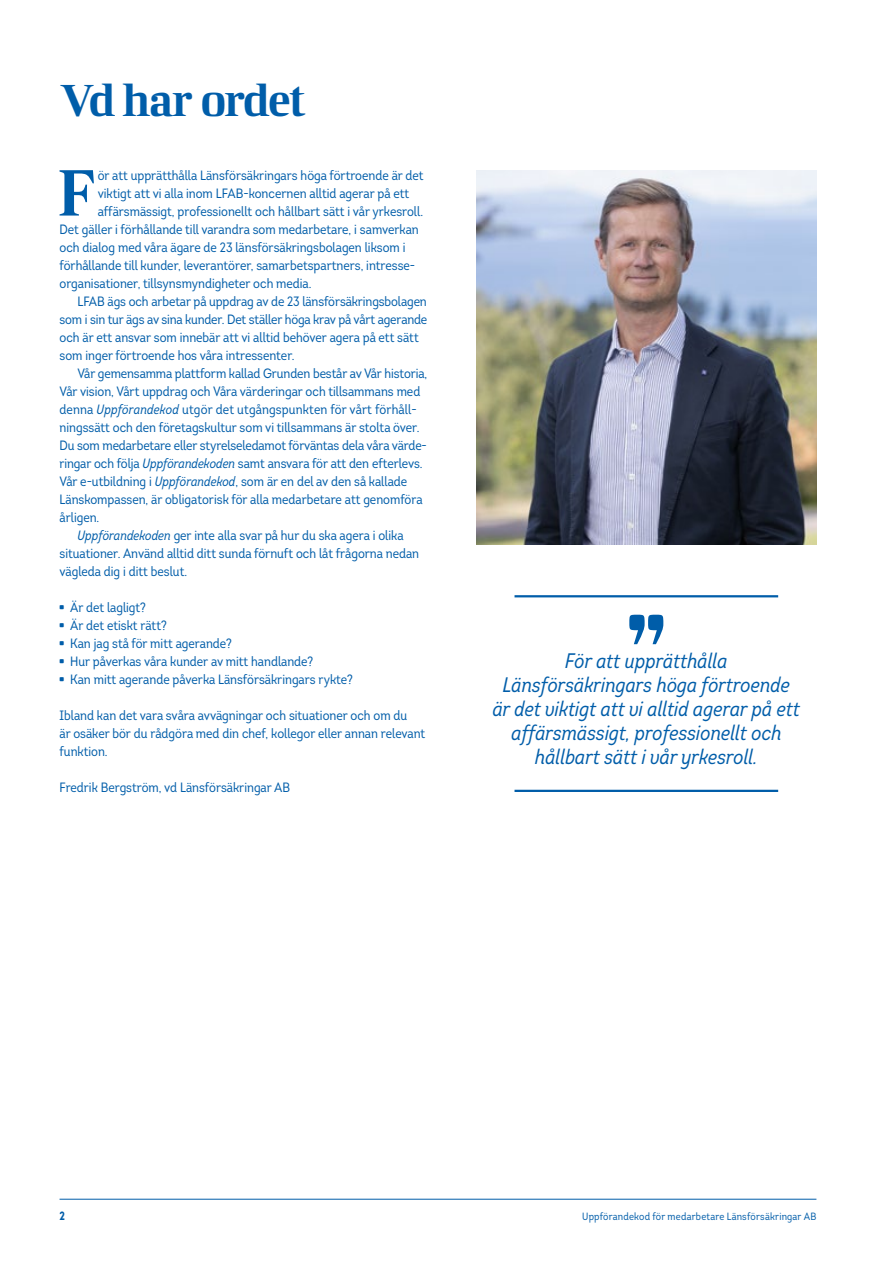
<style>
.page{position:relative;width:893px;height:1263px;background:#fff}
.page>*{position:absolute;margin:0;border:0;box-sizing:border-box;transform-origin:0 0}
.t1{font:65.7px "LF Rubrik 2";color:#005da9}
.t2{font:45px "LF Rubrik 2";letter-spacing:-.035em;color:#005da9}
.t3{font:italic 21px/24px "Intro Cond";letter-spacing:.005em;color:#005da9;text-align:center}
.t4{font:13.5px/18px "Intro Cond";color:#005da9}
.t5{font:700 12px "Intro Cond";color:#005da9}
.t6{font:10.5px "Intro Cond";letter-spacing:.02em;color:#005da9}
.s1{font-style:italic}
.s2{font-family:"LF Rubrik 2"}
</style>
<div class="page">
<img style="left:476px;top:170px;width:340px;height:374px">
<hr style="left:514px;top:595px;width:264px;height:2px;background:#005da9">
<hr style="left:514px;top:790px;width:264px;height:2px;background:#005da9">
<svg style="left:629px;top:615px;width:34px;height:29px"></svg>
<hr style="left:60px;top:1199px;width:756px;height:1px;background:#005da9">
<h2 class="t2" style="left:60px;top:73px;width:249px">Vd har ordet</h2>
<h1 class="t1" style="left:57px;top:152px;width:42px">F</h1>
<p class="t4" style="left:98px;top:166px;width:327px">ör att upprätthålla Länsförsäkringars höga förtroende är det</p>
<p class="t4" style="left:98px;top:184px;width:313px">viktigt att vi alla inom LFAB-koncernen alltid agerar på ett</p>
<p class="t4" style="left:98px;top:202px;width:327px">affärsmässigt, professionellt och hållbart sätt i vår yrkesroll.</p>
<p class="t4" style="left:60px;top:220px;width:361px">Det gäller i förhållande till varandra som medarbetare, i samverkan</p>
<p class="t4" style="left:60px;top:238px;width:347px">och dialog med våra ägare de 23 länsförsäkringsbolagen liksom i</p>
<p class="t4" style="left:60px;top:256px;width:356px">förhållande till kunder, leverantörer, samarbetspartners, intresse-</p>
<p class="t4" style="left:60px;top:274px;width:254px">organisationer, tillsynsmyndigheter och media.</p>
<p class="t4" style="left:78px;top:292px;width:351px">LFAB ägs och arbetar på uppdrag av de 23 länsförsäkringsbolagen</p>
<p class="t4" style="left:60px;top:310px;width:369px">som i sin tur ägs av sina kunder. Det ställer höga krav på vårt agerande</p>
<p class="t4" style="left:60px;top:328px;width:361px">och är ett ansvar som innebär att vi alltid behöver agera på ett sätt</p>
<p class="t4" style="left:60px;top:346px;width:236px">som inger förtroende hos våra intressenter.</p>
<p class="t4" style="left:78px;top:364px;width:351px">Vår gemensamma plattform kallad Grunden består av Vår historia,</p>
<p class="t4" style="left:60px;top:382px;width:362px">Vår vision, Vårt uppdrag och Våra värderingar och tillsammans med</p>
<p class="t4" style="left:60px;top:400px;width:359px">denna <span class="s1">Uppförandekod</span> utgör det utgångspunkten för vårt förhåll-</p>
<p class="t4" style="left:60px;top:418px;width:361px">ningssätt och den företagskultur som vi tillsammans är stolta över.</p>
<p class="t4" style="left:60px;top:436px;width:369px">Du som medarbetare eller styrelseledamot förväntas dela våra värde-</p>
<p class="t4" style="left:60px;top:454px;width:365px">ringar och följa <span class="s1">Uppförandekoden</span> samt ansvara för att den efterlevs.</p>
<p class="t4" style="left:60px;top:472px;width:349px">Vår e-utbildning i <span class="s1">Uppförandekod</span>, som är en del av den så kallade</p>
<p class="t4" style="left:60px;top:490px;width:365px">Länskompassen, är obligatorisk för alla medarbetare att genomföra</p>
<p class="t4" style="left:60px;top:508px;width:41px">årligen.</p>
<p class="t4" style="left:78px;top:526px;width:328px"><span class="s1">Uppförandekoden</span> ger inte alla svar på hur du ska agera i olika</p>
<p class="t4" style="left:60px;top:544px;width:361px">situationer. Använd alltid ditt sunda förnuft och låt frågorna nedan</p>
<p class="t4" style="left:60px;top:562px;width:129px">vägleda dig i ditt beslut.</p>
<p class="t4" style="left:60px;top:598px;width:88px"><span class="s2">•</span> Är det lagligt?</p>
<p class="t4" style="left:60px;top:616px;width:109px"><span class="s2">•</span> Är det etiskt rätt?</p>
<p class="t4" style="left:60px;top:634px;width:174px"><span class="s2">•</span> Kan jag stå för mitt agerande?</p>
<p class="t4" style="left:60px;top:652px;width:255px"><span class="s2">•</span> Hur påverkas våra kunder av mitt handlande?</p>
<p class="t4" style="left:60px;top:670px;width:295px"><span class="s2">•</span> Kan mitt agerande påverka Länsförsäkringars rykte?</p>
<p class="t4" style="left:60px;top:706px;width:367px">Ibland kan det vara svåra avvägningar och situationer och om du<br>är osäker bör du rådgöra med din chef, kollegor eller annan relevant funktion.</p>
<p class="t4" style="left:60px;top:778px;width:232px">Fredrik Bergström, vd Länsförsäkringar AB</p>
<h3 class="t3" style="left:493px;top:649px;width:309px">För att upprätthålla Länsförsäkringars höga förtroende är det viktigt att vi alltid agerar på ett affärsmässigt, professionellt och hållbart sätt i vår yrkesroll.</h3>
<p class="t5" style="left:60px;top:1208px;width:7px">2</p>
<p class="t6" style="left:582px;top:1210px;width:236px">Uppförandekod för medarbetare Länsförsäkringar AB</p>
</div>
